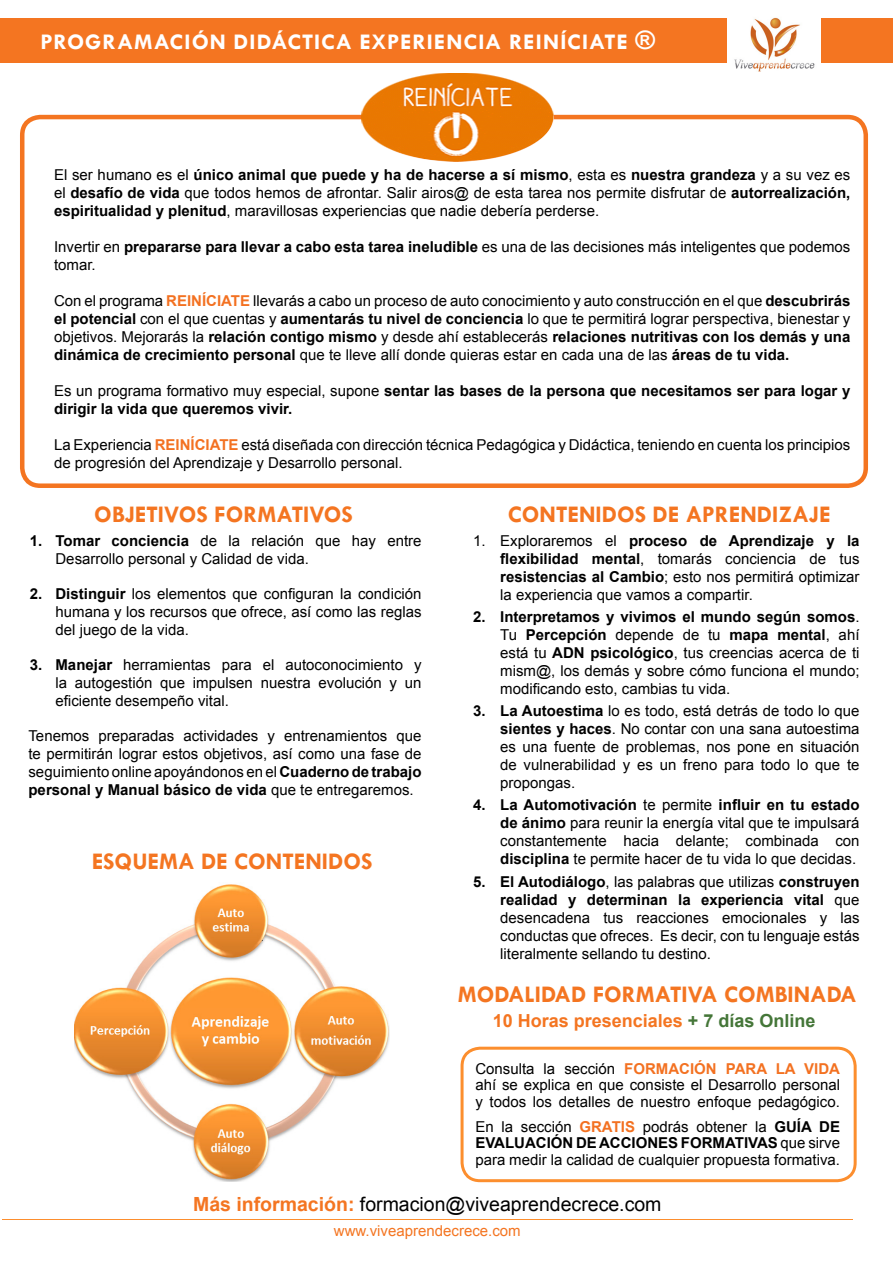
<style>
.page{position:relative;width:893px;height:1263px;background:#fff}
.page>*{position:absolute;margin:0;border:0;box-sizing:border-box;transform-origin:0 0}
.t1{font:700 25.5px "Tw Cen";color:#fff;scale:1.04 1}
.t2{font:700 24px "Tw Cen";color:#f47521}
.t3{font:700 22.5px "Tw Cen";letter-spacing:.045em;color:#fff;scale:1.04 1}
.t4{font:19.5px "Arial";color:#000}
.t5{font:700 18px "Arial";color:#f47521}
.t6{font:15px/18px "Arial";color:#000;text-align:justify}
.t7{font:700 15px/18px "Arial";color:#000}
.t8{font:15px "Arial";color:#f47521}
.s1{font-weight:700}
.s2{font-weight:700;color:#f37121}
.s3{font-weight:400}
.s4{color:#447638}
.s5{font-weight:700;color:#f47521}
</style>
<div class="page">
<div style="left:20px;top:115px;width:848px;height:373px;border:4px solid #f47521;border-radius:18px"></div>
<div style="left:461px;top:1047px;width:396px;height:135px;border:3px solid #fc8e2e;border-radius:18px"></div>
<hr style="left:2px;top:1219px;width:851px;height:1px;background:#fc8e2e">
<div style="left:0;top:18px;width:893px;height:45px;background:#f47521"></div>
<img style="left:75px;top:884px;width:314px;height:297px">
<img style="left:362px;top:74px;width:191px;height:74px">
<svg style="left:387px;top:148px;width:139px;height:14px"></svg>
<img style="left:727px;top:17px;width:94px;height:55px">
<h3 class="t3" style="left:40px;top:28px;width:15px">PRO</h3>
<h3 class="t3" style="left:85px;top:28px;width:303px">GRAMACIÓN DIDÁCTI CA EXPERIEN</h3>
<h3 class="t3" style="left:463px;top:28px;width:57px">CIA REIN</h3>
<h3 class="t3" style="left:560px;top:28px;width:33px">ÍCIATE</h3>
<h1 class="t1" style="left:635px;top:25px;width:20px">®</h1>
<p class="t6" style="left:54px;top:166px;width:798px">El ser humano es el <span class="s1">único animal que puede y ha de hacerse a sí mismo</span>, esta es <span class="s1">nuestra grandeza</span> y a su vez es el <span class="s1">desafío de vida</span> que todos hemos de afrontar. Salir airos@ de esta tarea nos permite disfrutar de <span class="s1">autorrealización, espiritualidad y plenitud</span>, maravillosas experiencias que nadie debería perderse.</p>
<p class="t6" style="left:54px;top:238px;width:798px">Invertir en <span class="s1">prepararse para llevar a cabo esta tarea ineludible</span> es una de las decisiones más inteligentes que podemos tomar.</p>
<p class="t6" style="left:54px;top:292px;width:798px">Con el programa <span class="s2">REINÍCIATE</span> llevarás a cabo un proceso de auto conocimiento y auto construcción en el que <span class="s1">descubrirás el potencial</span> con el que cuentas y <span class="s1">aumentarás tu nivel de conciencia</span> lo que te permitirá lograr perspectiva, bienestar y objetivos. Mejorarás la <span class="s1">relación contigo mismo</span> y desde ahí establecerás <span class="s1">relaciones nutritivas con los demás y una dinámica de crecimiento personal</span> que te lleve allí donde quieras estar en cada una de las <span class="s1">áreas de tu vida.</span></p>
<p class="t7" style="left:54px;top:382px;width:798px"><span class="s3">Es un programa formativo muy especial, supone</span> sentar las bases de la persona que necesitamos ser para logar y dirigir la vida que queremos vivir.</p>
<p class="t6" style="left:54px;top:436px;width:798px">La Experiencia <span class="s2">REINÍCIATE</span> está diseñada con dirección técnica Pedagógica y Didáctica, teniendo en cuenta los principios de progresión del Aprendizaje y Desarrollo personal.</p>
<h2 class="t2" style="left:94px;top:499px;width:41px">OBJETI</h2>
<h2 class="t2" style="left:164px;top:499px;width:175px">VOS FORMATIVOS</h2>
<p class="t6" style="left:55px;top:531px;width:368px;text-indent:-26px"><span class="s1">1. Tomar conciencia</span> de la relación que hay entre<br>Desarrollo personal y Calidad de vida.</p>
<p class="t6" style="left:55px;top:585px;width:368px;text-indent:-26px"><span class="s1">2. Distinguir</span> los elementos que configuran la condición humana y los recursos que ofrece, así como las reglas del juego de la vida.</p>
<p class="t6" style="left:55px;top:656px;width:368px;text-indent:-26px"><span class="s1">3. Manejar</span> herramientas para el autoconocimiento y la autogestión que impulsen nuestra evolución y un eficiente desempeño vital.</p>
<p class="t6" style="left:28px;top:727px;width:395px">Tenemos preparadas actividades y entrenamientos que te permitirán lograr estos objetivos, así como una fase de seguimiento online apoyándonos en el <span class="s1">Cuaderno de trabajo personal y Manual básico de vida</span> que te entregaremos.</p>
<h2 class="t2" style="left:92px;top:847px;width:172px">ESQUEMA DE CONTENIDOS</h2>
<h2 class="t2" style="left:508px;top:499px;width:324px">CONTENIDOS DE APRENDIZAJE</h2>
<p class="t6" style="left:500px;top:531px;width:361px;text-indent:-27px">1. Exploraremos el <span class="s1">proceso de Aprendizaje y la flexibilidad mental</span>, tomarás conciencia de tus <span class="s1">resistencias al Cambio</span>; esto nos permitirá optimizar la experiencia que vamos a compartir.</p>
<p class="t6" style="left:500px;top:608px;width:361px;text-indent:-27px"><span class="s1">2. Interpretamos y vivimos el mundo según somos</span>.<br>Tu <span class="s1">Percepción</span> depende de tu <span class="s1">mapa mental</span>, ahí está tu <span class="s1">ADN psicológico</span>, tus creencias acerca de ti mism@, los demás y sobre cómo funciona el mundo; modificando esto, cambias tu vida.</p>
<p class="t6" style="left:500px;top:702px;width:361px;text-indent:-27px"><span class="s1">3. La Autoestima</span> lo es todo, está detrás de todo lo que <span class="s1">sientes y haces</span>. No contar con una sana autoestima es una fuente de problemas, nos pone en situación de vulnerabilidad y es un freno para todo lo que te propongas.</p>
<p class="t6" style="left:500px;top:796px;width:361px;text-indent:-27px"><span class="s1">4. La Automotivación</span> te permite <span class="s1">influir en tu estado de ánimo</span> para reunir la energía vital que te impulsará constantemente hacia delante; combinada con <span class="s1">disciplina</span> te permite hacer de tu vida lo que decidas.</p>
<p class="t6" style="left:500px;top:872px;width:361px;text-indent:-27px"><span class="s1">5. El Autodiálogo</span>, las palabras que utilizas <span class="s1">construyen realidad y determinan la experiencia vital</span> que desencadena tus reacciones emocionales y las conductas que ofreces. Es decir, con tu lenguaje estás literalmente sellando tu destino.</p>
<h2 class="t2" style="left:458px;top:979px;width:36px">MODA</h2>
<h2 class="t2" style="left:525px;top:979px;width:24px">LIDAD</h2>
<h2 class="t2" style="left:593px;top:979px;width:210px">FORMATIVA COMBINADA</h2>
<p class="t5" style="left:493px;top:1008px;width:324px">10 Horas presenciales <span class="s4">+ 7 días Online</span></p>
<p class="t6" style="left:475px;top:1060px;width:366px;line-height:16.5px">Consulta la sección <span class="s2">FORMACIÓN PARA LA VIDA </span>ahí se explica en que consiste el Desarrollo personal y todos los detalles de nuestro enfoque pedagógico.</p>
<p class="t6" style="left:475px;top:1118px;width:366px;line-height:16.5px">En la sección <span class="s2">GRATIS</span> podrás obtener la <span class="s1">GUÍA DE EVALUACIÓN DE ACCIONES FORMATIVAS</span> que sirve para medir la calidad de cualquier propuesta formativa.</p>
<h3 class="t4" style="left:193px;top:1192px;width:470px"><span class="s5">Más información:</span> formacion@viveaprendecrece.com</h3>
<p class="t8" style="left:334px;top:1221px;width:188px">www.viveaprendecrece.com</p>
</div>
